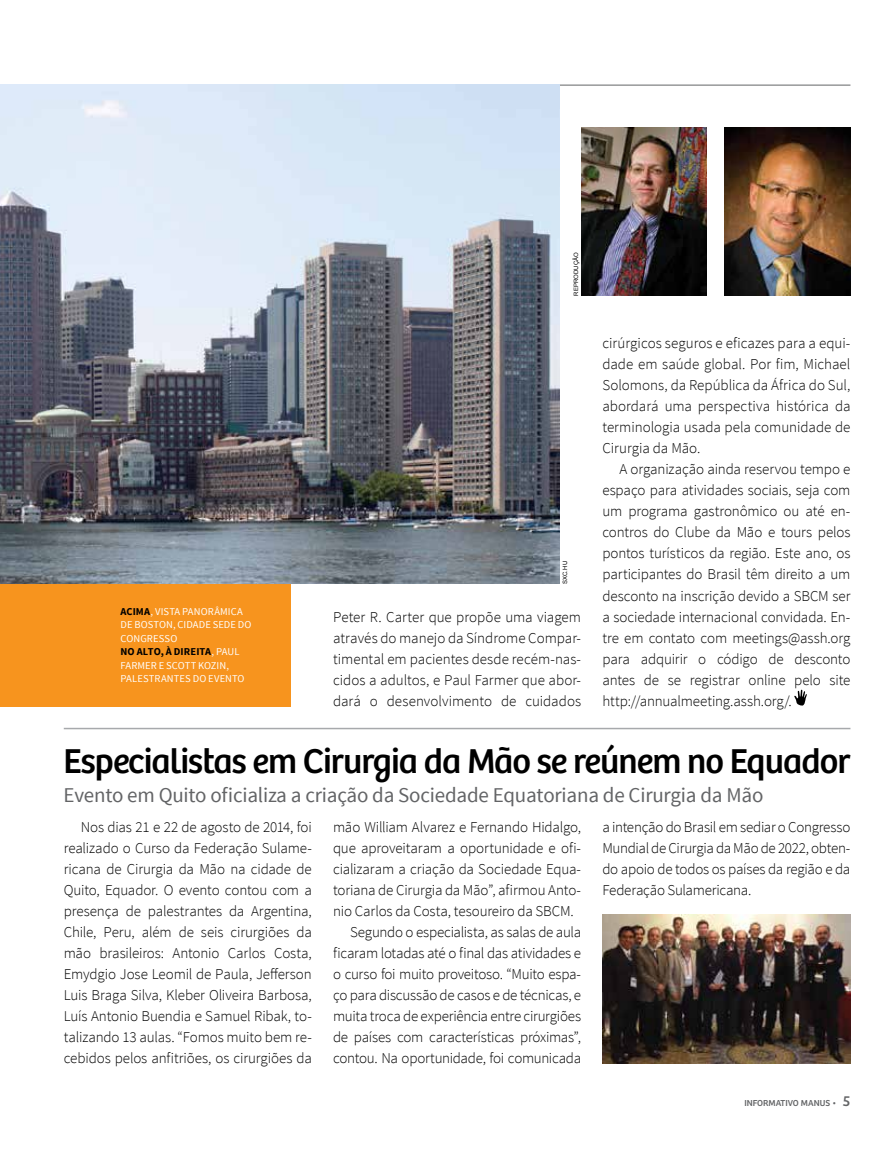
<style>
.page{position:relative;width:893px;height:1149px;background:#fff}
.page>*{position:absolute;margin:0;border:0;box-sizing:border-box;transform-origin:0 0}
.t1{font:35.7px "Bree";letter-spacing:-.025em;color:#000}
.t2{font:21px "Source Sans Pro";letter-spacing:-.01em;color:#636466}
.t3{font:300 15px/21px "Source Sans Pro";letter-spacing:-.01em;color:#000;text-align:justify}
.t4{font:10.5px/13.5px "Source Sans Pro";letter-spacing:.01em;color:#fff}
.t5{font:9px "Bree";color:#636466}
.t6{font:6px "Arial";letter-spacing:.005em;color:#000}
.s1{font-weight:700;color:#000}
.s2{font-size:15px}
</style>
<div class="page">
<hr style="left:0;top:85px;width:850px;height:1px;background:#636466">
<div style="left:0;top:562px;width:291px;height:144px;background:#f7941e"></div>
<svg style="left:794px;top:689px;width:13px;height:16px"></svg>
<img style="left:0;top:85px;width:560px;height:498px">
<img style="left:724px;top:128px;width:126px;height:168px">
<img style="left:581px;top:128px;width:126px;height:168px">
<img style="left:602px;top:914px;width:248px;height:149px">
<hr style="left:64px;top:727px;width:786px;height:2px;background:#a7a9ac">
<p class="t6" style="left:572px;top:296px;width:45px;rotate:-90deg">REPRODUÇÃO</p>
<p class="t6" style="left:561px;top:583px;width:24px;rotate:-90deg">SXC.HU</p>
<p class="t4" style="left:120px;top:604px;width:133px"><span class="s1">ACIMA</span>, VISTA PANORÂMICA<br>DE BOSTON, CIDADE SEDE DO<br>CONGRESSO<br><span class="s1">NO ALTO, À DIREITA</span>, PAUL<br>FARMER E SCOTT KOZIN,<br>PALESTRANTES DO EVENTO</p>
<p class="t3" style="left:333px;top:606px;width:250px">Peter R. Carter que propõe uma viagem através do manejo da Síndrome Compar&shy;timental em pacientes desde recém-nas&shy;cidos a adultos, e Paul Farmer que abor&shy;dará o desenvolvimento de cuidados</p>
<p class="t3" style="left:602px;top:333px;width:250px">cirúrgicos seguros e eficazes para a equi&shy;dade em saúde global. Por fim, Michael Solomons, da República da África do Sul, abordará uma perspectiva histórica da terminologia usada pela comunidade de Cirurgia da Mão.</p>
<p class="t3" style="left:602px;top:459px;width:250px;text-indent:17px">A organização ainda reservou tempo e espaço para atividades sociais, seja com um programa gastronômico ou até en&shy;contros do Clube da Mão e tours pelos pontos turísticos da região. Este ano, os participantes do Brasil têm direito a um desconto na inscrição devido a SBCM ser a sociedade internacional convidada. En&shy;tre em contato com meetings@assh.org para adquirir o código de desconto antes de se registrar online pelo site http://annualmeeting.assh.org/.</p>
<h1 class="t1" style="left:63px;top:739px;width:788px">Especialistas em Cirurgia da Mão se reúnem no Equador</h1>
<h2 class="t2" style="left:63px;top:782px;width:701px">Evento em Quito oficializa a criação da Sociedade Equatoriana de Cirurgia da Mão</h2>
<p class="t3" style="left:333px;top:816px;width:250px">mão William Alvarez e Fernando Hidalgo,</p>
<p class="t3" style="left:333px;top:837px;width:250px">que aproveitaram a oportunidade e ofi-</p>
<p class="t3" style="left:333px;top:858px;width:250px">cializaram a criação da Sociedade Equa-</p>
<p class="t3" style="left:333px;top:879px;width:250px">toriana de Cirurgia da Mão”, afirmou Anto-</p>
<p class="t3" style="left:333px;top:900px;width:242px">nio Carlos da Costa, tesoureiro da SBCM.</p>
<p class="t3" style="left:350px;top:921px;width:233px">Segundo o especialista, as salas de aula</p>
<p class="t3" style="left:333px;top:942px;width:250px">ficaram lotadas até o final das atividades e</p>
<p class="t3" style="left:333px;top:963px;width:250px">o curso foi muito proveitoso. “Muito espa-</p>
<p class="t3" style="left:333px;top:984px;width:250px">ço para discussão de casos e de técnicas, e</p>
<p class="t3" style="left:333px;top:1005px;width:250px">muita troca de experiência entre cirurgiões</p>
<p class="t3" style="left:333px;top:1026px;width:250px">de países com características próximas”,</p>
<p class="t3" style="left:333px;top:1047px;width:250px">contou. Na oportunidade, foi comunicada</p>
<p class="t3" style="left:64px;top:816px;width:250px;text-indent:17px">Nos dias 21 e 22 de agosto de 2014, foi realizado o Curso da Federação Sulame&shy;ricana de Cirurgia da Mão na cidade de Quito, Equador. O evento contou com a presença de palestrantes da Argentina, Chile, Peru, além de seis cirurgiões da mão brasileiros: Antonio Carlos Costa, Emydgio Jose Leomil de Paula, Jefferson Luis Braga Silva, Kleber Oliveira Barbosa, Luís Antonio Buendia e Samuel Ribak, to&shy;talizando 13 aulas. “Fomos muito bem re&shy;cebidos pelos anfitriões, os cirurgiões da</p>
<p class="t3" style="left:602px;top:816px;width:250px">a intenção do Brasil em sediar o Congresso Mundial de Cirurgia da Mão de 2022, obten&shy;do apoio de todos os países da região e da Federação Sulamericana.</p>
<p class="t5" style="left:744px;top:1097px;width:107px">INFORMATIVO MANUS • <span class="s2">5</span></p>
</div>
